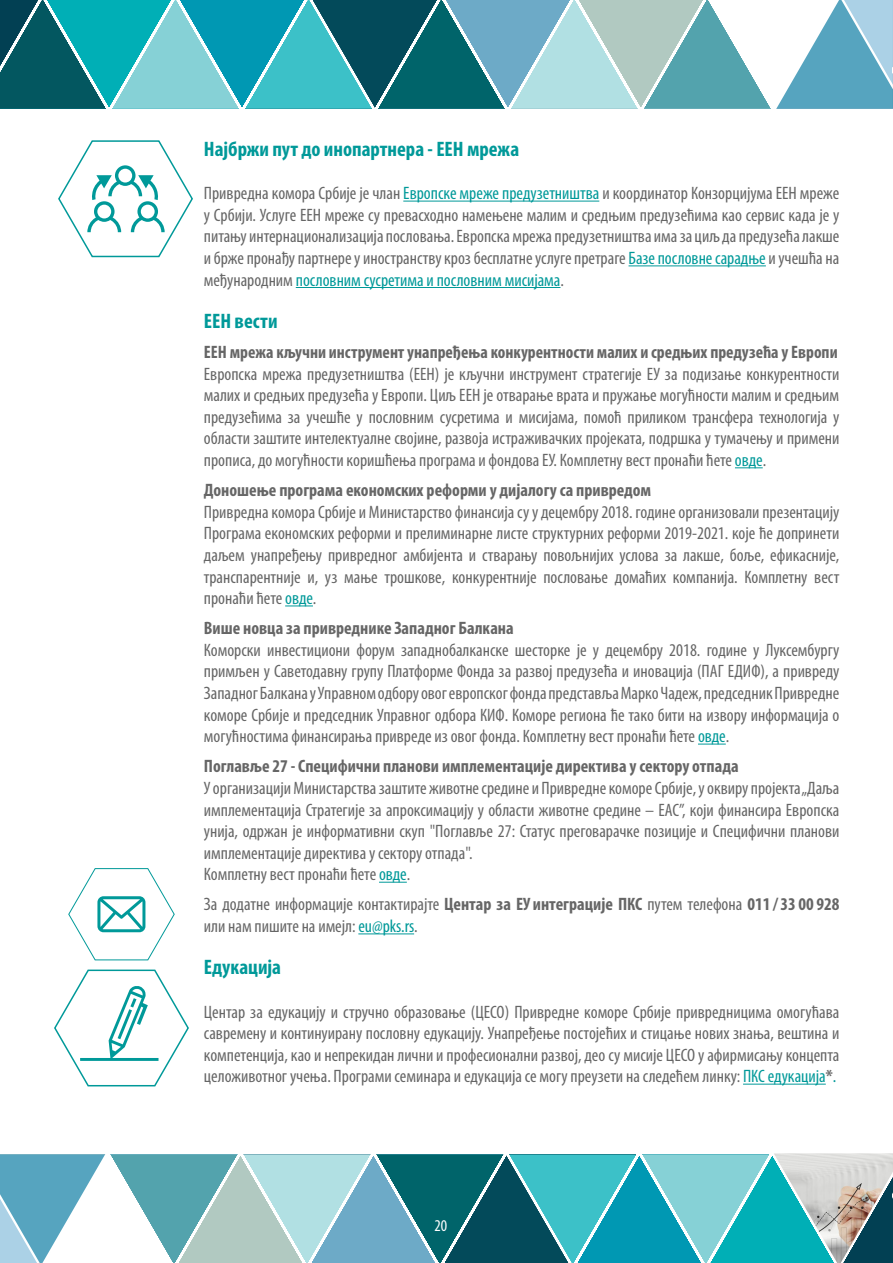
<style>
.page{position:relative;width:893px;height:1263px;background:#fff}
.page>*{position:absolute;margin:0;border:0;box-sizing:border-box;transform-origin:0 0}
.t1{font:700 condensed 21px "Myriad Pro";color:#099}
.t2{font:condensed 18px/21.6px "Myriad Pro";color:#666;text-align:justify}
.t3{font:700 condensed 18px "Myriad Pro";color:#666}
.t4{font:condensed 16.5px "Myriad Pro";color:#fff}
.s1{color:#099}
.s2{font-weight:700}
</style>
<div class="page">
<svg style="left:0;top:1154px;width:774px;height:109px;background:#67b2bc"></svg>
<img style="left:774px;top:1153px;width:119px;height:110px">
<svg style="left:0;top:0;width:893px;height:109px;background:#5dabb5"></svg>
<hr style="left:403px;top:201px;width:196px;height:1px;background:#099">
<hr style="left:628px;top:265px;width:138px;height:1px;background:#099">
<hr style="left:296px;top:287px;width:264px;height:1px;background:#099">
<svg style="left:735px;top:467px;width:28px;height:1px"></svg>
<svg style="left:285px;top:605px;width:28px;height:1px"></svg>
<svg style="left:698px;top:744px;width:28px;height:1px"></svg>
<svg style="left:379px;top:882px;width:28px;height:1px"></svg>
<hr style="left:358px;top:933px;width:56px;height:1px;background:#099">
<hr style="left:743px;top:1084px;width:83px;height:1px;background:#099">
<svg style="left:58px;top:140px;width:135px;height:118px"></svg>
<svg style="left:68px;top:868px;width:107px;height:93px"></svg>
<svg style="left:54px;top:969px;width:135px;height:118px"></svg>
<p class="t1" style="left:204px;top:136px;width:317px">Најбржи пут до инопартнера - EEН мрежа</p>
<p class="t2" style="left:204px;top:182px;width:637px">Привредна комора Србије је члан <span class="s1">Европске мреже предузетништва</span> и координатор Конзорцијума ЕЕН мреже у Србији. Услуге ЕЕН мреже су превасходно намењене малим и средњим предузећима као сервис када је у питању интернационализација пословања. Европска мрежа предузетништва има за циљ да предузећа лакше и брже пронађу партнере у иностранству кроз бесплатне услуге претраге <span class="s1">Базе пословне сарадње</span> и учешћа на међународним <span class="s1">пословним сусретима и пословним мисијама</span>.</p>
<p class="t1" style="left:204px;top:308px;width:75px">ЕЕН вести</p>
<p class="t3" style="left:204px;top:341px;width:635px">ЕЕН мрежа кључни инструмент унапређења конкурентности малих и средњих предузећа у Европи</p>
<p class="t2" style="left:204px;top:363px;width:637px">Европска мрежа предузетништва (ЕЕН) је кључни инструмент стратегије ЕУ за подизање конкурентности малих и средњих предузећа у Европи. Циљ ЕЕН је отварање врата и пружање могућности малим и средњим предузећима за учешће у пословним сусретима и мисијама, помоћ приликом трансфера технологија у области заштите интелектуалне својине, развоја истраживачких пројеката, подршка у тумачењу и примени прописа, до могућности коришћења програма и фондова ЕУ. Комплетну вест пронаћи ћете <span class="s1">овде</span>.</p>
<p class="t3" style="left:204px;top:479px;width:449px">Доношење програма економских реформи у дијалогу са привредом</p>
<p class="t2" style="left:204px;top:501px;width:637px">Привредна комора Србије и Министарство финансија су у децембру 2018. године организовали презентацију Програма економских реформи и прелиминарне листе структурних реформи 2019-2021. које ће допринети даљем унапређењу привредног амбијента и стварању повољнијих услова за лакше, боље, ефикасније, транспарентније и, уз мање трошкове, конкурентније пословање домаћих компанија. Комплетну вест пронаћи ћете <span class="s1">овде</span>.</p>
<p class="t3" style="left:204px;top:617px;width:311px">Више новца за привреднике Западног Балкана</p>
<p class="t2" style="left:204px;top:639px;width:637px">Коморски инвестициони форум западнобалканске шесторке је у децембру 2018. године у Луксембургу примљен у Саветодавну групу Платформе Фонда за развој предузећа и иновација (ПАГ ЕДИФ), а привреду Западног Балкана у Управном одбору овог европског фонда представља Марко Чадеж, председник Привредне коморе Србије и председник Управног одбора КИФ. Коморе региона ће тако бити на извору информација о могућностима финансирања привреде из овог фонда. Комплетну вест пронаћи ћете <span class="s1">овде</span>.</p>
<p class="t3" style="left:204px;top:755px;width:536px">Поглавље 27 - Специфични планови имплементације директива у сектору отпада</p>
<p class="t2" style="left:204px;top:777px;width:637px;text-align:left">У организацији Министарства заштите животне средине и Привредне коморе Србије, у оквиру пројекта „Даља имплементација Стратегије за апроксимацију у области животне средине – ЕАС”, који финансира Европска унија, одржан је информативни скуп "Поглавље 27: Статус преговарачке позиције и Специфични планови имплементације директива у сектору отпада".<br>Комплетну вест пронаћи ћете <span class="s1">овде</span>.</p>
<p class="t2" style="left:204px;top:893px;width:637px">За додатне информације контактирајте <span class="s2">Центар за ЕУ интеграције ПКС</span> путем телефона <span class="s2">011 / 33 00 928 </span>или нам пишите на имејл: <span class="s1">eu@pks.rs</span>.</p>
<p class="t1" style="left:204px;top:954px;width:79px">Едукација</p>
<p class="t2" style="left:204px;top:1000px;width:637px">Центар за едукацију и стручно образовање (ЦЕСО) Привредне коморе Србије привредницима омогућава савремену и континуирану пословну едукацију. Унапређење постојећих и стицање нових знања, вештина и компетенција, као и непрекидан лични и професионални развој, део су мисије ЦЕСО у афирмисању концепта целоживотног учења. Програми семинара и едукација се могу преузети на следећем линку: <span class="s1">ПКС едукација</span><span class="s2">*</span><span class="s1">.</span></p>
<p class="t4" style="left:434px;top:1215px;width:14px">20</p>
</div>
